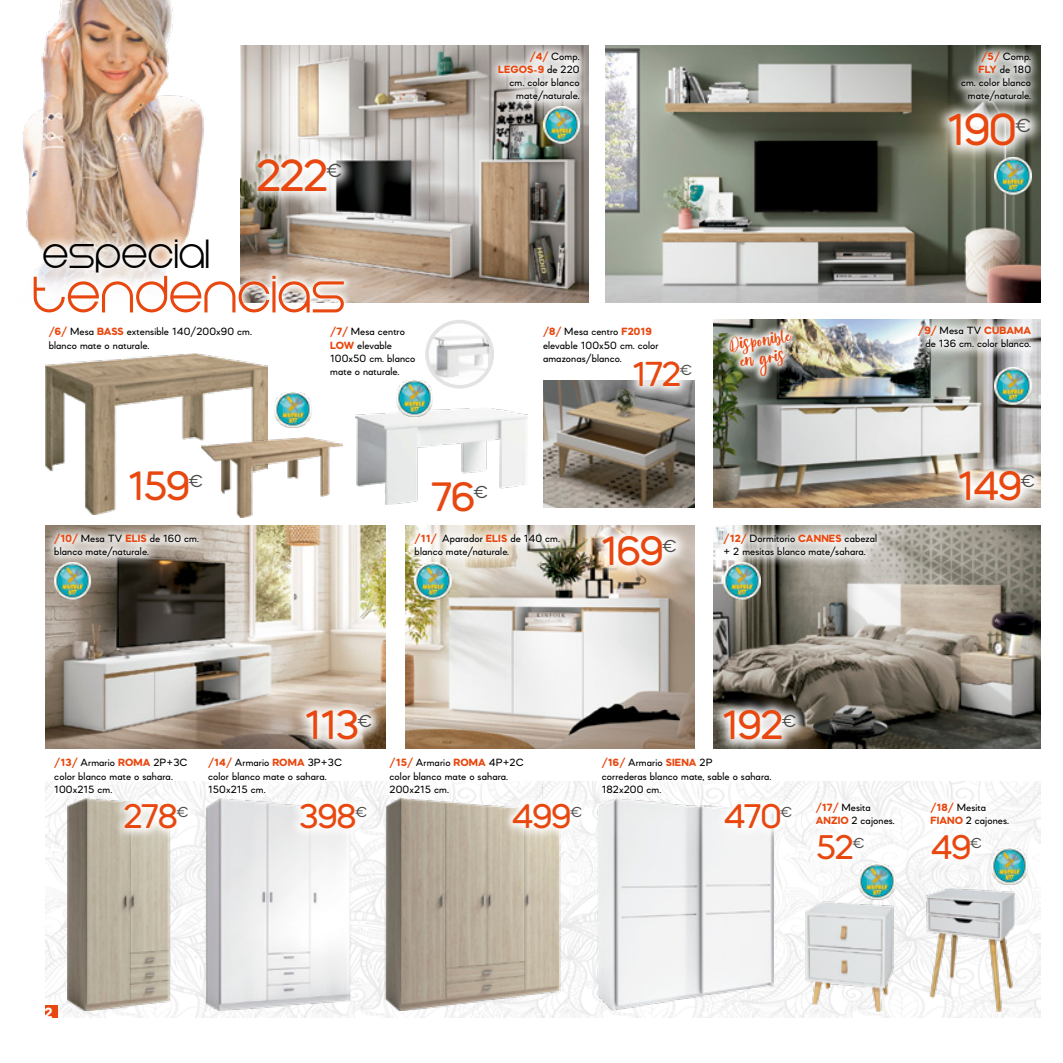
<style>
.page{position:relative;width:1063px;height:1063px;background:#fff}
.page>*{position:absolute;margin:0;border:0;box-sizing:border-box;transform-origin:0 0}
.t1{font:62.12px "Eight One";letter-spacing:-.01em;color:#e8480f}
.t2{font:500 48.12px "Mazzard Soft L";letter-spacing:-.05em;color:#e8480f}
.t3{font:48px "Eight One";letter-spacing:-.01em;color:#000}
.t4{font:500 44px "Mazzard Soft L";letter-spacing:-.05em;color:#e8480f}
.t5{font:500 37.25px "Mazzard Soft L";color:#e8480f}
.t6{font:500 36.75px "Mazzard Soft L";letter-spacing:-.05em;color:#e8480f}
.t7{font:25px "Victoria";color:#e8480f}
.t8{font:20.25px "Mazzard Soft L";color:#4a4a49}
.t9{font:18.5px "Mazzard Soft L";color:#4a4a49}
.t10{font:15.62px "Mazzard Soft L";color:#4a4a49}
.t11{font:15.5px "Mazzard Soft L";color:#4a4a49}
.t12{font:900 14.5px "Avenir LT";color:#fff}
.t13{font:500 11.25px/13.1px "Mazzard Soft L";letter-spacing:.01em;color:#000}
.t14{font:800 11.25px "Mazzard Soft L";letter-spacing:.01em;color:#e8480f}
.s1{font-weight:800;color:#e8480f}
.s2{font-weight:500;color:#000}
</style>
<div class="page">
<img style="left:45px;top:781px;width:995px;height:237px">
<img style="left:45px;top:360px;width:223px;height:154px">
<img style="left:405px;top:525px;width:290px;height:224px">
<img style="left:67px;top:803px;width:106px;height:208px">
<img style="left:202px;top:803px;width:151px;height:208px">
<img style="left:378px;top:798px;width:183px;height:213px">
<img style="left:593px;top:804px;width:180px;height:207px">
<img style="left:606px;top:45px;width:434px;height:258px">
<img style="left:240px;top:45px;width:348px;height:258px">
<img style="left:714px;top:525px;width:326px;height:224px">
<img style="left:202px;top:438px;width:140px;height:80px">
<img style="left:714px;top:320px;width:326px;height:188px">
<img style="left:355px;top:408px;width:172px;height:96px">
<img style="left:45px;top:525px;width:341px;height:223px">
<img style="left:805px;top:889px;width:210px;height:123px">
<div style="left:45px;top:1006px;width:13px;height:12px;background:#e8480f"></div>
<img style="left:23px;top:0;width:181px;height:237px">
<svg style="left:43px;top:266px;width:310px;height:37px"></svg>
<svg style="left:33px;top:228px;width:187px;height:55px"></svg>
<svg style="left:488px;top:45px;width:101px;height:67px;background:#c4c1be"></svg>
<svg style="left:951px;top:45px;width:90px;height:54px;background:#91948c"></svg>
<svg style="left:908px;top:319px;width:133px;height:40px"></svg>
<svg style="left:45px;top:525px;width:164px;height:43px;background:#b3aaa0"></svg>
<div style="left:44px;top:748px;width:154px;height:55px;background:#fff"></div>
<div style="left:197px;top:748px;width:155px;height:55px;background:#fff"></div>
<div style="left:379px;top:748px;width:155px;height:55px;background:#fff"></div>
<div style="left:591px;top:748px;width:190px;height:56px;background:#fff"></div>
<div style="left:805px;top:793px;width:100px;height:45px;background:#fff"></div>
<div style="left:920px;top:793px;width:99px;height:45px;background:#fff"></div>
<img style="left:405px;top:525px;width:165px;height:43px">
<svg style="left:713px;top:525px;width:174px;height:43px;background:#cac8c2"></svg>
<svg style="left:243px;top:144px;width:113px;height:62px"></svg>
<svg style="left:293px;top:696px;width:92px;height:53px"></svg>
<svg style="left:713px;top:696px;width:96px;height:53px"></svg>
<svg style="left:114px;top:792px;width:85px;height:47px"></svg>
<div style="left:289px;top:792px;width:89px;height:47px;background:#fff"></div>
<svg style="left:502px;top:792px;width:90px;height:47px"></svg>
<div style="left:714px;top:792px;width:89px;height:47px;background:#fff"></div>
<div style="left:806px;top:823px;width:69px;height:48px;background:#fff"></div>
<div style="left:920px;top:823px;width:72px;height:48px;background:#fff"></div>
<svg style="left:589px;top:525px;width:100px;height:54px"></svg>
<div style="left:116px;top:456px;width:100px;height:58px;background:#fff"></div>
<svg style="left:946px;top:456px;width:95px;height:52px"></svg>
<div style="left:418px;top:468px;width:83px;height:57px;background:#fff"></div>
<svg style="left:934px;top:99px;width:107px;height:62px"></svg>
<svg style="left:430px;top:330px;width:63px;height:48px"></svg>
<svg style="left:941px;top:643px;width:7px;height:7px"></svg>
<img style="left:435px;top:375px;width:49px;height:9px">
<img style="left:435px;top:322px;width:49px;height:11px">
<div style="left:425px;top:320px;width:69px;height:69px;border:4px solid #e3e3e3;border-radius:50%"></div>
<img style="left:719px;top:319px;width:87px;height:72px">
<img style="left:995px;top:368px;width:36px;height:36px">
<img style="left:275px;top:391px;width:36px;height:37px">
<img style="left:396px;top:380px;width:37px;height:36px">
<img style="left:54px;top:563px;width:37px;height:36px">
<img style="left:415px;top:563px;width:36px;height:36px">
<img style="left:724px;top:563px;width:36px;height:36px">
<img style="left:858px;top:863px;width:37px;height:37px">
<img style="left:991px;top:847px;width:37px;height:37px">
<img style="left:995px;top:158px;width:36px;height:36px">
<img style="left:543px;top:107px;width:37px;height:37px">
<img style="left:543px;top:381px;width:152px;height:127px">
<svg style="left:622px;top:380px;width:73px;height:18px"></svg>
<p class="t3" style="left:43px;top:233px;width:170px">especial</p>
<p class="t2" style="left:256px;top:146px;width:74px">222</p>
<p class="t8" style="left:326px;top:158px;width:18px">€</p>
<p class="t1" style="left:34px;top:267px;width:315px">Tendencias</p>
<p class="t13" style="left:530px;top:49px;width:51px"><span class="s1">/4/</span> Comp.</p>
<p class="t14" style="left:498px;top:62px;width:83px">LEGOS-9 <span class="s2">de 220</span></p>
<p class="t13" style="left:510px;top:76px;width:72px;text-align:center">cm. color blanco mate/naturale.</p>
<p class="t13" style="left:49px;top:325px;width:205px"><span class="s1">/6/</span> Mesa <span class="s1">BASS</span> extensible 140/200x90 cm. blanco mate o naturale.</p>
<p class="t13" style="left:330px;top:325px;width:87px"><span class="s1">/7/</span> Mesa centro<br><span class="s1">LOW</span> elevable<br>100x50 cm. blanco mate o naturale.</p>
<p class="t13" style="left:543px;top:325px;width:117px"><span class="s1">/8/</span> Mesa centro <span class="s1">F2019 </span>elevable 100x50 cm. color amazonas/blanco.</p>
<p class="t5" style="left:632px;top:351px;width:51px">172</p>
<p class="t10" style="left:680px;top:361px;width:14px">€</p>
<p class="t7" style="left:728px;top:335px;width:63px;rotate:-9deg">Disponible</p>
<p class="t7" style="left:739px;top:351px;width:47px;rotate:-9deg">en gris</p>
<p class="t13" style="left:981px;top:49px;width:51px"><span class="s1">/5/</span> Comp.</p>
<p class="t13" style="left:978px;top:63px;width:54px"><span class="s1">FLY</span> de 180</p>
<p class="t13" style="left:961px;top:76px;width:72px;text-align:center">cm. color blanco mate/naturale.</p>
<p class="t2" style="left:946px;top:101px;width:73px">190</p>
<p class="t8" style="left:1015px;top:113px;width:18px">€</p>
<p class="t13" style="left:918px;top:324px;width:114px;text-align:right"><span class="s1">/9/</span> Mesa TV <span class="s1">CUBAMA </span>de 136 cm. color blanco.</p>
<p class="t4" style="left:127px;top:459px;width:65px">159</p>
<p class="t9" style="left:189px;top:470px;width:16px">€</p>
<p class="t4" style="left:957px;top:459px;width:67px">149</p>
<p class="t9" style="left:1020px;top:470px;width:16px">€</p>
<p class="t4" style="left:431px;top:470px;width:46px">76</p>
<p class="t9" style="left:474px;top:481px;width:16px">€</p>
<p class="t13" style="left:54px;top:532px;width:146px"><span class="s1">/10/</span> Mesa TV <span class="s1">ELIS</span> de 160 cm.</p>
<p class="t13" style="left:54px;top:545px;width:96px">blanco mate/naturale.</p>
<p class="t13" style="left:415px;top:532px;width:147px"><span class="s1">/11/</span> Aparador <span class="s1">ELIS</span> de 140 cm.</p>
<p class="t13" style="left:415px;top:545px;width:96px">blanco mate/naturale.</p>
<p class="t4" style="left:600px;top:524px;width:65px">169</p>
<p class="t9" style="left:662px;top:535px;width:16px">€</p>
<p class="t13" style="left:724px;top:532px;width:155px"><span class="s1">/12/</span> Dormitorio <span class="s1">CANNES</span> cabezal</p>
<p class="t13" style="left:724px;top:545px;width:144px">+ 2 mesitas blanco mate/sahara.</p>
<p class="t13" style="left:54px;top:756px;width:135px"><span class="s1">/13/</span> Armario <span class="s1">ROMA</span> 2P+3C</p>
<p class="t13" style="left:54px;top:769px;width:120px">color blanco mate o sahara.</p>
<p class="t13" style="left:54px;top:782px;width:60px">100x215 cm.</p>
<p class="t4" style="left:304px;top:698px;width:57px">113</p>
<p class="t9" style="left:357px;top:710px;width:16px">€</p>
<p class="t4" style="left:722px;top:698px;width:64px">192</p>
<p class="t9" style="left:782px;top:710px;width:16px">€</p>
<p class="t13" style="left:208px;top:756px;width:136px"><span class="s1">/14/</span> Armario <span class="s1">ROMA</span> 3P+3C</p>
<p class="t13" style="left:208px;top:769px;width:120px">color blanco mate o sahara.</p>
<p class="t13" style="left:208px;top:782px;width:59px">150x215 cm.</p>
<p class="t13" style="left:390px;top:756px;width:136px"><span class="s1">/15/</span> Armario <span class="s1">ROMA</span> 4P+2C</p>
<p class="t13" style="left:390px;top:769px;width:120px">color blanco mate o sahara.</p>
<p class="t13" style="left:390px;top:782px;width:61px">200x215 cm.</p>
<p class="t14" style="left:602px;top:756px;width:112px">/16/ <span class="s2">Armario</span> SIENA <span class="s2">2P</span></p>
<p class="t13" style="left:602px;top:769px;width:171px">correderas blanco mate, sable o sahara.</p>
<p class="t13" style="left:602px;top:782px;width:61px">182x200 cm.</p>
<p class="t6" style="left:123px;top:793px;width:56px">278</p>
<p class="t11" style="left:176px;top:803px;width:14px">€</p>
<p class="t6" style="left:299px;top:793px;width:60px">398</p>
<p class="t11" style="left:355px;top:803px;width:14px">€</p>
<p class="t6" style="left:511px;top:793px;width:62px">499</p>
<p class="t11" style="left:570px;top:803px;width:14px">€</p>
<p class="t6" style="left:724px;top:793px;width:60px">470</p>
<p class="t11" style="left:780px;top:803px;width:14px">€</p>
<p class="t13" style="left:816px;top:801px;width:57px"><span class="s1">/17/</span> Mesita</p>
<p class="t13" style="left:816px;top:814px;width:81px"><span class="s1">ANZIO</span> 2 cajones.</p>
<p class="t13" style="left:930px;top:801px;width:57px"><span class="s1">/18/</span> Mesita</p>
<p class="t13" style="left:930px;top:814px;width:80px"><span class="s1">FIANO</span> 2 cajones.</p>
<p class="t12" style="left:44px;top:1005px;width:10px">2</p>
<p class="t6" style="left:816px;top:825px;width:40px">52</p>
<p class="t11" style="left:852px;top:834px;width:14px">€</p>
<p class="t6" style="left:930px;top:825px;width:43px">49</p>
<p class="t11" style="left:970px;top:834px;width:14px">€</p>
</div>
